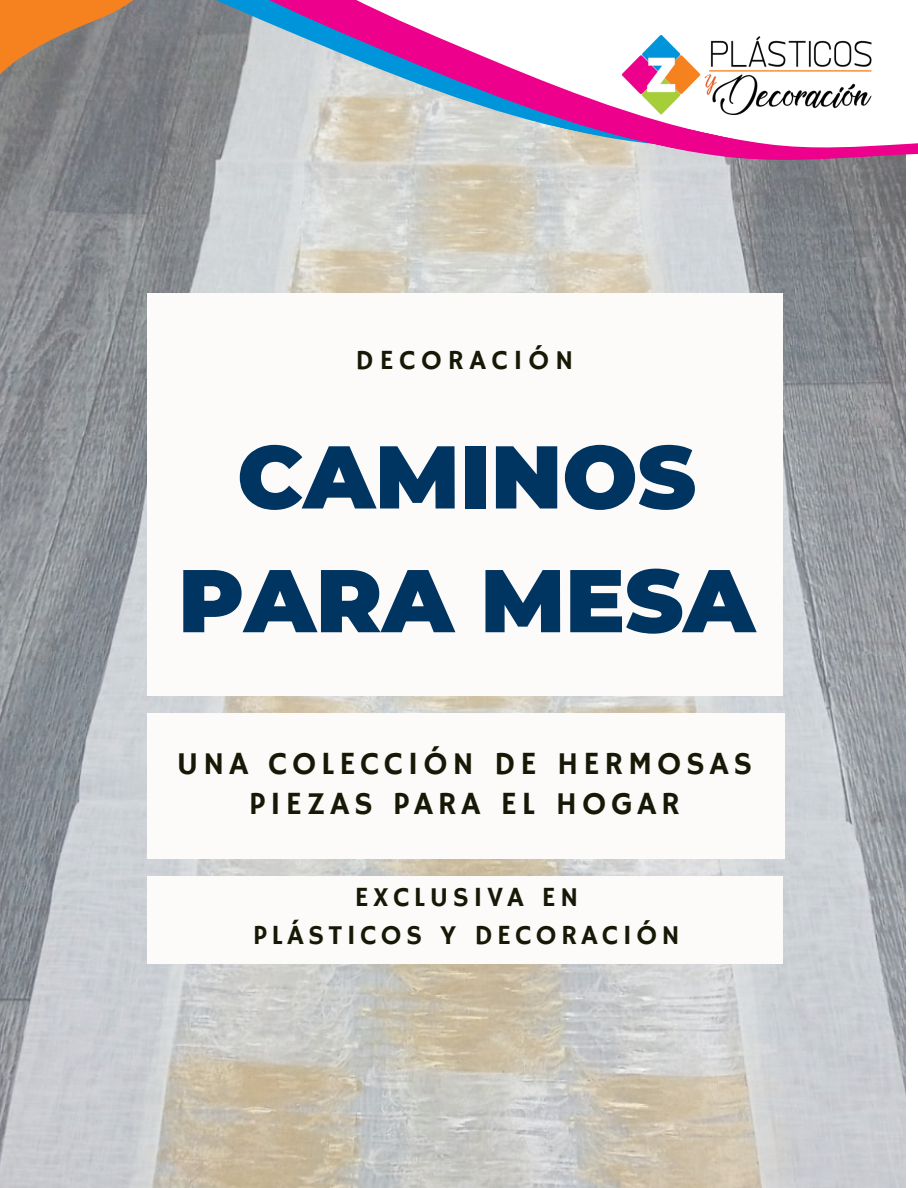
<style>
.page{position:relative;width:918px;height:1188px;background:#fff}
.page>*{position:absolute;margin:0;border:0;box-sizing:border-box;transform-origin:0 0}
.t1{font:900 88.8px/123.8px "Montserrat";color:#003461;text-align:center}
.t2{font:32.25px/40.5px "Hammersmith One";letter-spacing:.15em;color:#161905;text-align:center}
.t3{font:27.6px "Hammersmith One";letter-spacing:.16em;color:#161905}
.t4{font:27.6px "Hammersmith One";letter-spacing:.21em;color:#161905}
</style>
<div class="page">
<img style="left:0;top:195px;width:905px;height:993px">
<div style="left:147px;top:294px;width:636px;height:401px;background:#fcfbfa"></div>
<div style="left:147px;top:714px;width:638px;height:145px;background:#fcfbfa"></div>
<div style="left:147px;top:876px;width:636px;height:88px;background:#fcfbfa"></div>
<svg style="left:160px;top:0;width:83px;height:294px;background:#9a9da0"></svg>
<svg style="left:243px;top:0;width:663px;height:345px"></svg>
<svg style="left:347px;top:0;width:571px;height:310px"></svg>
<svg style="left:0;top:0;width:183px;height:195px;background:#8c7f75"></svg>
<img style="left:622px;top:36px;width:265px;height:78px">
<p class="t4" style="left:356px;top:344px;width:219px">DECORACIÓN</p>
<p class="t1" style="left:178px;top:415px;width:578px">CAMINOS<br>PARA MESA</p>
<h1 class="t2" style="left:177px;top:745px;width:577px">UNA COLECCIÓN DE HERMOSAS<br>PIEZAS PARA EL HOGAR</h1>
<p class="t3" style="left:355px;top:881px;width:225px">EXCLUSIVA EN</p>
<h2 class="t3" style="left:253px;top:920px;width:428px">PLÁSTICOS Y DECORACIÓN</h2>
</div>
